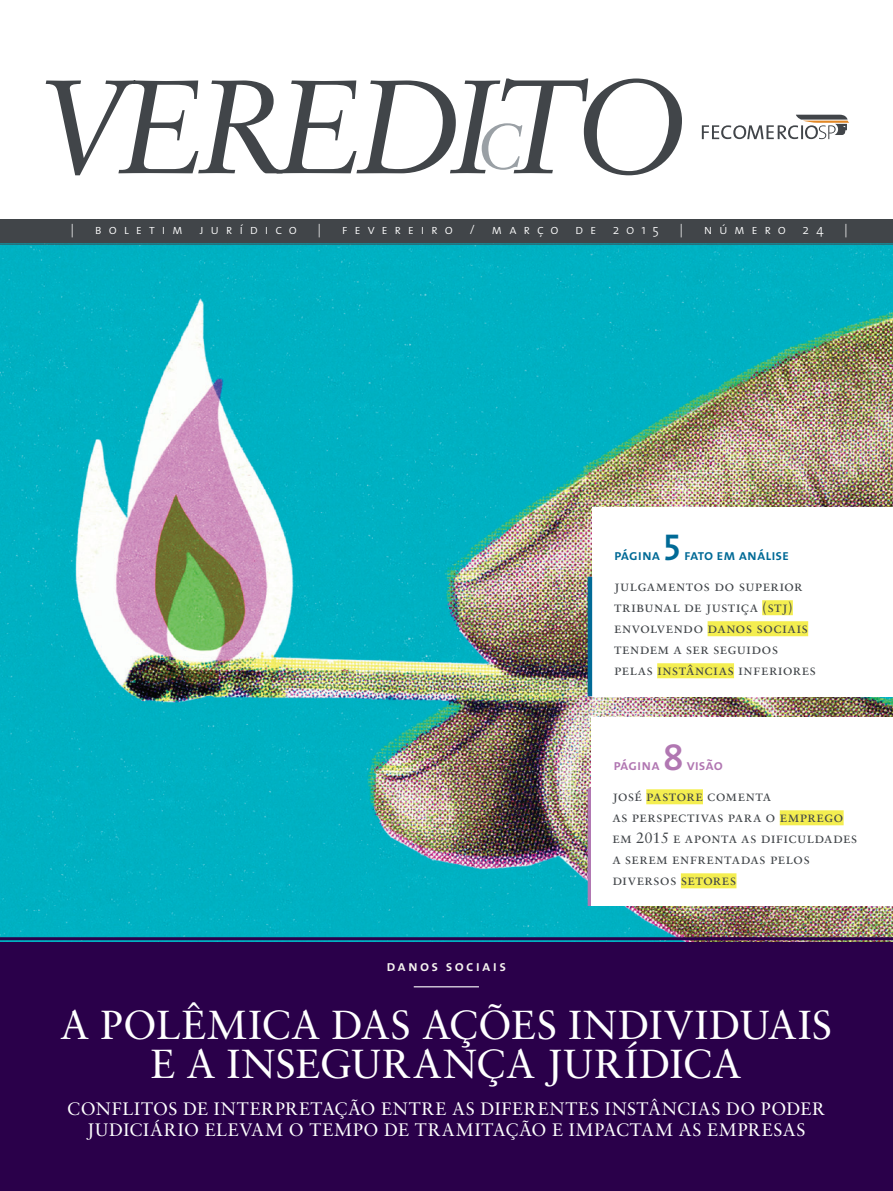
<style>
.page{position:relative;width:893px;height:1191px;background:#fff}
.page>*{position:absolute;margin:0;border:0;box-sizing:border-box;transform-origin:0 0}
.t1{font:40.5px/39px "Sabon";letter-spacing:.015em;color:#fff;text-align:center}
.t2{font:37.5px "The Mix Semi Bold Caps";color:#006a96}
.t3{font:37.5px "The Mix Semi Bold Caps";color:#b177b2}
.t4{font:18px/21.6px "Sabon Roman SC";letter-spacing:.035em;color:#fff;text-align:center}
.t5{font:15px/21px "Sabon Roman SC";letter-spacing:.02em;color:#414549}
.t6{font:15px "The Mix Semi Bold Caps";color:#006a96}
.t7{font:15px "The Mix Semi Bold Caps";letter-spacing:.15em;color:#f5f3ef}
.t8{font:15px "The Mix Semi Bold Caps";letter-spacing:-.005em;color:#b177b2}
.t9{font:13.5px "The Mix Light Caps";letter-spacing:.505em;color:#fff}
.s1{font-family:"The Mix";font-weight:300}
.s2{font-family:"Sabon"}
</style>
<div class="page">
<img style="left:0;top:242px;width:893px;height:700px">
<div style="left:0;top:219px;width:893px;height:23px;background:#414549"></div>
<div style="left:0;top:943px;width:893px;height:248px;background:#2a004a"></div>
<svg style="left:46px;top:80px;width:436px;height:95px"></svg>
<svg style="left:482px;top:78px;width:200px;height:97px"></svg>
<hr style="left:0;top:243px;width:893px;height:1px;background:#414549">
<hr style="left:0;top:937px;width:893px;height:3px;background:#2a004a">
<hr style="left:0;top:942px;width:893px;height:1px;background:#2a004a">
<div style="left:592px;top:507px;width:301px;height:189px;background:#fff"></div>
<div style="left:762px;top:600px;width:31px;height:15px;background:#f4ee50"></div>
<div style="left:708px;top:621px;width:100px;height:15px;background:#f4ee50"></div>
<div style="left:657px;top:663px;width:77px;height:15px;background:#f4ee50"></div>
<hr style="left:588px;top:577px;width:4px;height:119px;background:#006a96">
<hr style="left:588px;top:788px;width:4px;height:118px;background:#b177b2">
<div style="left:591px;top:717px;width:302px;height:189px;background:#fff"></div>
<div style="left:646px;top:789px;width:57px;height:15px;background:#f4ee50"></div>
<div style="left:780px;top:810px;width:64px;height:15px;background:#f4ee50"></div>
<div style="left:681px;top:873px;width:55px;height:15px;background:#f4ee50"></div>
<hr style="left:414px;top:986px;width:65px;height:1px;background:#fff">
<svg style="left:702px;top:115px;width:147px;height:24px"></svg>
<p class="t9" style="left:71px;top:218px;width:5px">|</p>
<p class="t9" style="left:95px;top:218px;width:204px">boletim jurídico</p>
<p class="t9" style="left:317px;top:218px;width:5px">|</p>
<p class="t9" style="left:342px;top:218px;width:319px">fevereiro <span class="s1">/</span> março de <span class="s1">2015</span></p>
<p class="t9" style="left:679px;top:218px;width:5px">|</p>
<p class="t9" style="left:704px;top:218px;width:121px">número <span class="s1">24</span></p>
<p class="t9" style="left:844px;top:218px;width:5px">|</p>
<p class="t2" style="left:664px;top:516px;width:19px">5</p>
<p class="t6" style="left:614px;top:542px;width:48px">página</p>
<p class="t6" style="left:684px;top:542px;width:106px">fato em análise</p>
<p class="t5" style="left:614px;top:575px;width:196px">julgamentos do superior tribunal de justiça (stj) envolvendo danos sociais</p>
<p class="t5" style="left:614px;top:638px;width:204px">tendem a ser seguidos pelas instâncias inferiores</p>
<p class="t3" style="left:663px;top:726px;width:22px">8</p>
<p class="t8" style="left:613px;top:752px;width:48px">página</p>
<p class="t8" style="left:687px;top:752px;width:38px">visão</p>
<p class="t7" style="left:387px;top:953px;width:121px">danos sociais</p>
<p class="t5" style="left:612px;top:785px;width:247px">josé pastore comenta<br>as perspectivas para o emprego em <span class="s2">2015</span> e aponta as dificuldades a serem enfrentadas pelos diversos setores</p>
<p class="t1" style="left:60px;top:1005px;width:773px">A POLÊMICA DAS AÇÕES INDIVIDUAIS<br>E A INSEGURANÇA JURÍDICA</p>
<p class="t4" style="left:67px;top:1097px;width:759px">CONFLITOS DE INTERPRETAÇÃO ENTRE AS DIFERENTES INSTÂNCIAS DO PODER<br>JUDICIÁRIO ELEVAM O TEMPO DE TRAMITAÇÃO E IMPACTAM AS EMPRESAS</p>
</div>
